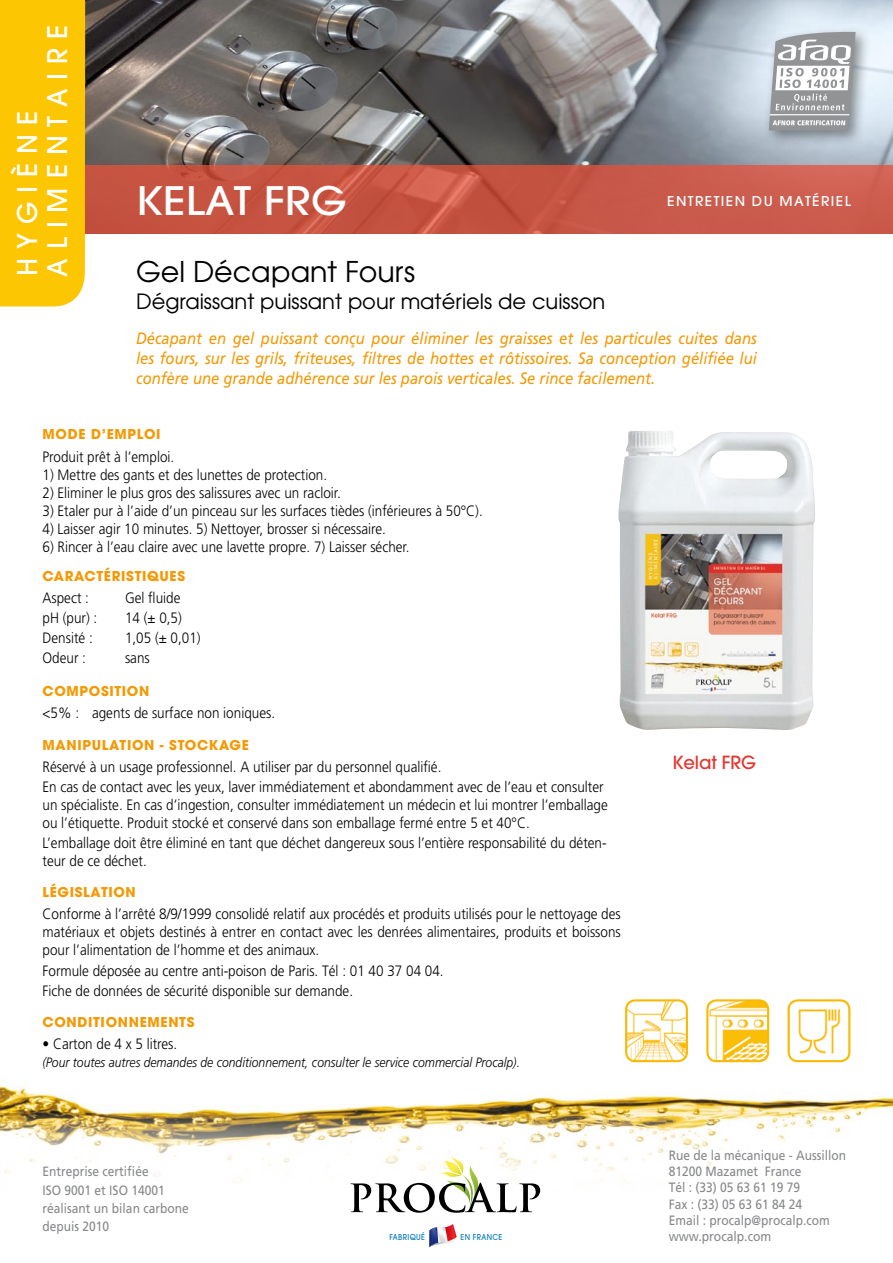
<style>
.page{position:relative;width:893px;height:1263px;background:#fff}
.page>*{position:absolute;margin:0;border:0;box-sizing:border-box;transform-origin:0 0}
.t1{font:500 39px "Avant Garde";color:#fff;scale:1.1 1}
.t2{font:28.5px "Avant Garde";color:#000}
.t3{font:500 27px/30px "Avant Garde";letter-spacing:.33em;color:#fff}
.t4{font:21px "Avant Garde";color:#000}
.t5{font:500 18px "Avant Garde";color:#e5352d}
.t6{font:italic 16.5px/19.8px "Frutiger";color:#f39905;text-align:justify;scale:.9 1}
.t7{font:300 15px/18px "Frutiger";color:#000;scale:.9 1}
.t8{font:13.5px/16.2px "Frutiger";color:#87888a;scale:.89 1}
.t9{font:700 13.5px "Avant Garde";letter-spacing:.05em;color:#f39905}
.t10{font:italic 300 13.5px "Frutiger";color:#000;scale:.9 1}
.t11{font:500 13.5px "Avant Garde";letter-spacing:.1em;color:#fff;scale:1.05 1}
.t12{font:500 8.1px "Avant Garde";letter-spacing:.05em;color:#0b7abb;scale:.9 1}
</style>
<div class="page">
<img style="left:789px;top:1001px;width:60px;height:60px">
<div style="left:788px;top:999px;width:62px;height:63px;border:2px solid #f9ba05;border-radius:9px"></div>
<img style="left:709px;top:1002px;width:59px;height:59px">
<div style="left:706px;top:999px;width:63px;height:63px;border:2px solid #f9ba05;border-radius:9px"></div>
<img style="left:627px;top:1002px;width:59px;height:59px">
<div style="left:625px;top:999px;width:63px;height:63px;border:2px solid #f9ba05;border-radius:9px"></div>
<img style="left:0;top:1084px;width:893px;height:108px">
<img style="left:85px;top:0;width:808px;height:166px">
<svg style="left:85px;top:166px;width:808px;height:68px;background:#c75746"></svg>
<div style="left:762px;top:25px;width:109px;height:122px;background:#000;opacity:.45"></div>
<svg style="left:769px;top:31px;width:87px;height:100px"></svg>
<div style="left:0;top:0;width:85px;height:307px;background:#fdc602"></div>
<svg style="left:350px;top:1155px;width:190px;height:58px"></svg>
<svg style="left:429px;top:1224px;width:28px;height:23px"></svg>
<img style="left:618px;top:431px;width:197px;height:299px">
<h3 class="t3" style="left:12px;top:277px;width:253px;rotate:-90deg">HYGIÈNE<br>ALIMENTAIRE</h3>
<h1 class="t1" style="left:136px;top:177px;width:142px">KELAT FRG</h1>
<h2 class="t2" style="left:136px;top:254px;width:281px">Gel Décapant Fours</h2>
<h3 class="t4" style="left:136px;top:289px;width:471px">Dégraissant puissant pour matériels de cuisson</h3>
<p class="t11" style="left:667px;top:193px;width:10px">ENTRETIEN</p>
<p class="t11" style="left:752px;top:193px;width:96px">DU MATÉRIEL</p>
<p class="t6" style="left:136px;top:329px;width:691px">Décapant en gel puissant conçu pour éliminer les graisses et les particules cuites dans les fours, sur les grils, friteuses, filtres de hottes et rôtissoires. Sa conception gélifiée lui confère une grande adhérence sur les parois verticales. Se rince facilement.</p>
<p class="t9" style="left:43px;top:426px;width:120px">MODE D’EMPLOI</p>
<p class="t7" style="left:43px;top:448px;width:148px">Produit prêt à l’emploi.</p>
<p class="t7" style="left:43px;top:466px;width:318px">1) Mettre des gants et des lunettes de protection.</p>
<p class="t7" style="left:43px;top:484px;width:333px">2) Eliminer le plus gros des salissures avec un racloir.</p>
<p class="t7" style="left:43px;top:502px;width:491px">3) Etaler pur à l’aide d’un pinceau sur les surfaces tièdes (inférieures à 50°C).</p>
<p class="t7" style="left:43px;top:520px;width:383px">4) Laisser agir 10 minutes. 5) Nettoyer, brosser si nécessaire.</p>
<p class="t7" style="left:43px;top:538px;width:409px">6) Rincer à l’eau claire avec une lavette propre. 7) Laisser sécher.</p>
<p class="t9" style="left:43px;top:567px;width:144px">CARACTÉRISTIQUES</p>
<p class="t7" style="left:43px;top:589px;width:53px">Aspect :</p>
<p class="t7" style="left:125px;top:589px;width:63px">Gel fluide</p>
<p class="t7" style="left:43px;top:609px;width:62px">pH (pur) :</p>
<p class="t7" style="left:125px;top:609px;width:65px">14 (± 0,5)</p>
<p class="t7" style="left:43px;top:629px;width:57px">Densité :</p>
<p class="t7" style="left:125px;top:629px;width:86px">1,05 (± 0,01)</p>
<p class="t7" style="left:43px;top:649px;width:50px">Odeur :</p>
<p class="t7" style="left:125px;top:649px;width:29px">sans</p>
<p class="t9" style="left:43px;top:682px;width:108px">COMPOSITION</p>
<p class="t7" style="left:43px;top:704px;width:260px">&lt;5% : agents de surface non ioniques.</p>
<p class="t9" style="left:43px;top:736px;width:208px">MANIPULATION - STOCKAGE</p>
<p class="t7" style="left:43px;top:757px;width:625px;line-height:20.1px">Réservé à un usage professionnel. A utiliser par du personnel qualifié.<br>En cas de contact avec les yeux, laver immédiatement et abondamment avec de l’eau et consulter</p>
<p class="t7" style="left:43px;top:796px;width:630px">un spécialiste. En cas d’ingestion, consulter immédiatement un médecin et lui montrer l’emballage ou l’étiquette. Produit stocké et conservé dans son emballage fermé entre 5 et 40°C.</p>
<p class="t7" style="left:43px;top:834px;width:628px">L’emballage doit être éliminé en tant que déchet dangereux sous l’entière responsabilité du déten&shy;teur de ce déchet.</p>
<p class="t9" style="left:43px;top:883px;width:95px">LÉGISLATION</p>
<p class="t7" style="left:43px;top:905px;width:644px;text-align:justify">Conforme à l’arrêté 8/9/1999 consolidé relatif aux procédés et produits utilisés pour le nettoyage des matériaux et objets destinés à entrer en contact avec les denrées alimentaires, produits et boissons pour l’alimentation de l’homme et des animaux.</p>
<p class="t7" style="left:43px;top:960px;width:447px;line-height:20.1px">Formule déposée au centre anti-poison de Paris. Tél : 01 40 37 04 04.<br>Fiche de données de sécurité disponible sur demande.</p>
<p class="t9" style="left:43px;top:1013px;width:153px">CONDITIONNEMENTS</p>
<p class="t7" style="left:43px;top:1035px;width:151px">• Carton de 4 x 5 litres.</p>
<p class="t10" style="left:43px;top:1055px;width:532px">(Pour toutes autres demandes de conditionnement, consulter le service commercial Procalp).</p>
<p class="t8" style="left:43px;top:1162px;width:166px;line-height:18.3px">Entreprise certifiée<br>ISO 9001 et ISO 14001 réalisant un bilan carbone depuis 2010</p>
<p class="t12" style="left:389px;top:1232px;width:41px">FABRIQUÉ</p>
<p class="t12" style="left:461px;top:1232px;width:48px">EN FRANCE</p>
<p class="t5" style="left:673px;top:751px;width:61px">KELAT FRG</p>
<p class="t8" style="left:669px;top:1147px;width:201px">Rue de la mécanique - Aussillon<br>81200 Mazamet France<br>Tél : (33) 05 63 61 19 79<br>Fax : (33) 05 63 61 84 24<br>Email : procalp@procalp.com www.procalp.com</p>
</div>
